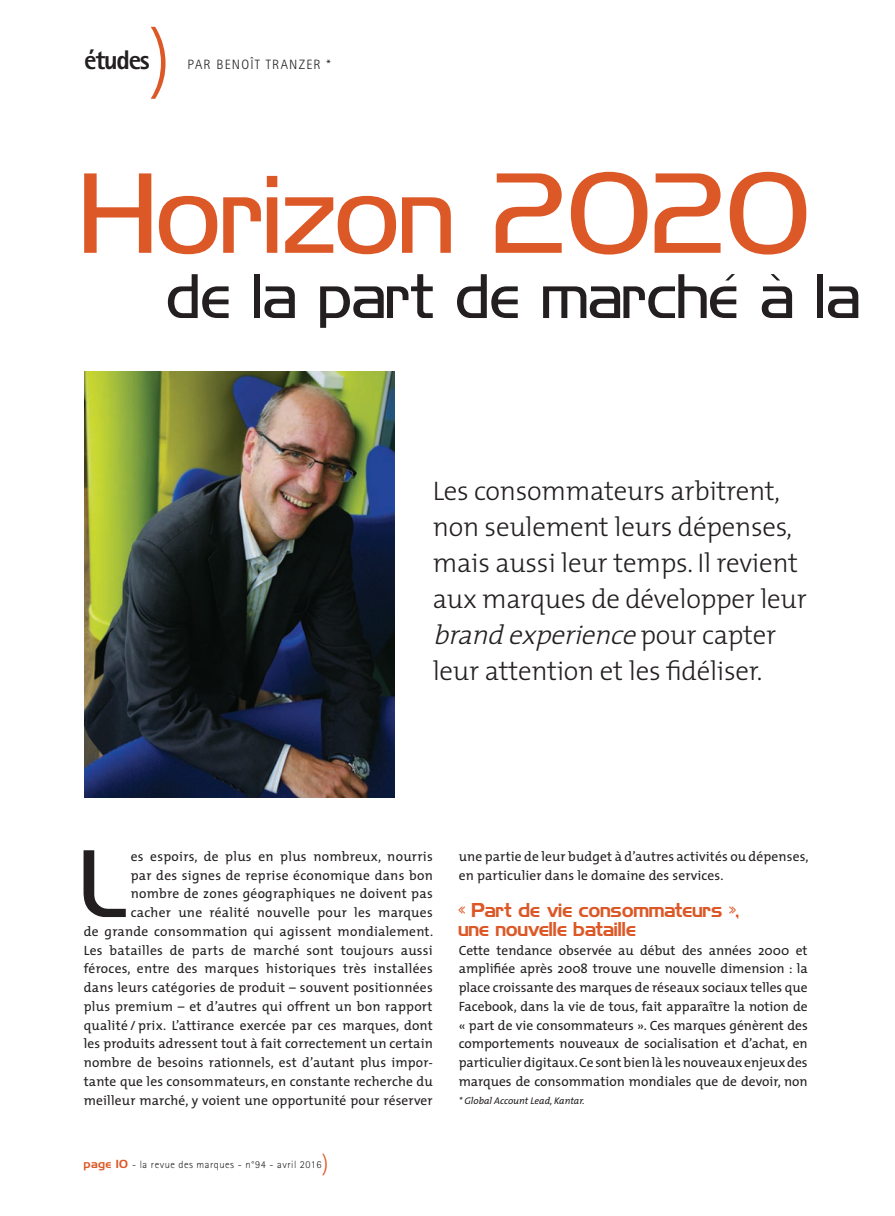
<style>
.page{position:relative;width:895px;height:1216px;background:#fff}
.page>*{position:absolute;margin:0;border:0;box-sizing:border-box;transform-origin:0 0}
.t1{font:102px "Hancock Park Light Laser";color:#dd5827}
.t2{font:85.8px "Hancock Park Light Laser";color:#231f20}
.t3{font:300 75px "The Mix";color:#dd5827}
.t4{font:58.05px "Hancock Park Light Laser";color:#231f20}
.t5{font:300 27px/36px "The Mix";letter-spacing:-.01em;color:#231f20}
.t6{font:800 27px "Rotis Sans Serif";letter-spacing:-.05em;color:#231f20}
.t7{font:18px/18.8px "Hancock Park Laser";color:#dd5827}
.t8{font:13.5px/18.8px "The Mix";letter-spacing:.01em;color:#231f20}
.t9{font:300 13.5px "Rotis Sans Serif";letter-spacing:.09em;color:#231f20}
.t10{font:300 10.5px "Rotis Sans Serif";letter-spacing:.05em;color:#231f20}
.t11{font:italic 9.75px "The Mix";color:#231f20}
.s1{font-style:italic}
.s2{font-family:"Hancock Park Laser";font-weight:400;color:#dd5827}
.s3{font-family:"The Mix";font-size:22.5px;color:#dd5827}
</style>
<div class="page">
<img style="left:84px;top:371px;width:310px;height:427px">
<h3 class="t3" style="left:148px;top:-3px;width:24px">)</h3>
<h3 class="t6" style="left:84px;top:43px;width:67px">études</h3>
<p class="t9" style="left:187px;top:57px;width:145px">PAR BENOÎT TRANZER *</p>
<h1 class="t1" style="left:84px;top:167px;width:730px">Horizon 2020</h1>
<h3 class="t4" style="left:168px;top:269px;width:695px">de la part de marché à la</h3>
<h3 class="t5" style="left:432px;top:472px;width:375px">Les consommateurs arbitrent, non seulement leurs dépenses, mais aussi leur temps. Il revient aux marques de développer leur <span class="s1">brandexperience</span>p o u r c a p t e r leur attention et les fidéliser.</h3>
<h2 class="t2" style="left:84px;top:844px;width:47px">L</h2>
<p class="t8" style="left:84px;top:846px;width:351px;text-align:right">es espoirs, de plus en plus nombreux, nourris<br>par des signes de reprise économique dans bon nombre de zones géographiques ne doivent pas<br>cacher une réalité nouvelle pour les marques<br>de grande consommation qui agissent mondialement.<br>Les batailles de parts de marché sont toujours aussi féroces, entre des marques historiques très installées dans leurs catégories de produit – souvent positionnées plus premium – et d’autres qui offrent un bon rapport qualité / prix. L’attirance exercée par ces marques, dont les produits adressent tout à fait correctement un certain nombre de besoins rationnels, est d’autant plus impor&shy;tante que les consommateurs, en constante recherche du meilleur marché, y voient une opportunité pour réserver</p>
<p class="t10" style="left:84px;top:1159px;width:246px"><span class="s2">page 10</span> - la revue des marques - n°94 - avril 2016<span class="s3">)</span></p>
<p class="t8" style="left:458px;top:846px;width:351px">une partie de leur budget à d’autres activités ou dépenses, en particulier dans le domaine des services.</p>
<h3 class="t7" style="left:458px;top:901px;width:282px">« Part de vie consommateurs », une nouvelle bataille</h3>
<p class="t8" style="left:458px;top:940px;width:350px;text-align:justify">Cette tendance observée au début des années 2000 et amplifiée après 2008 trouve une nouvelle dimension : la place croissante des marques de réseaux sociaux telles que Facebook, dans la vie de tous, fait apparaître la notion de « part de vie consommateurs ». Ces marques génèrent des comportements nouveaux de socialisation et d’achat, en particulier digitaux. Ce sont bien là les nouveaux enjeux des marques de consommation mondiales que de devoir, non</p>
<p class="t11" style="left:458px;top:1093px;width:127px">* Global Account Lead, Kantar.</p>
</div>
